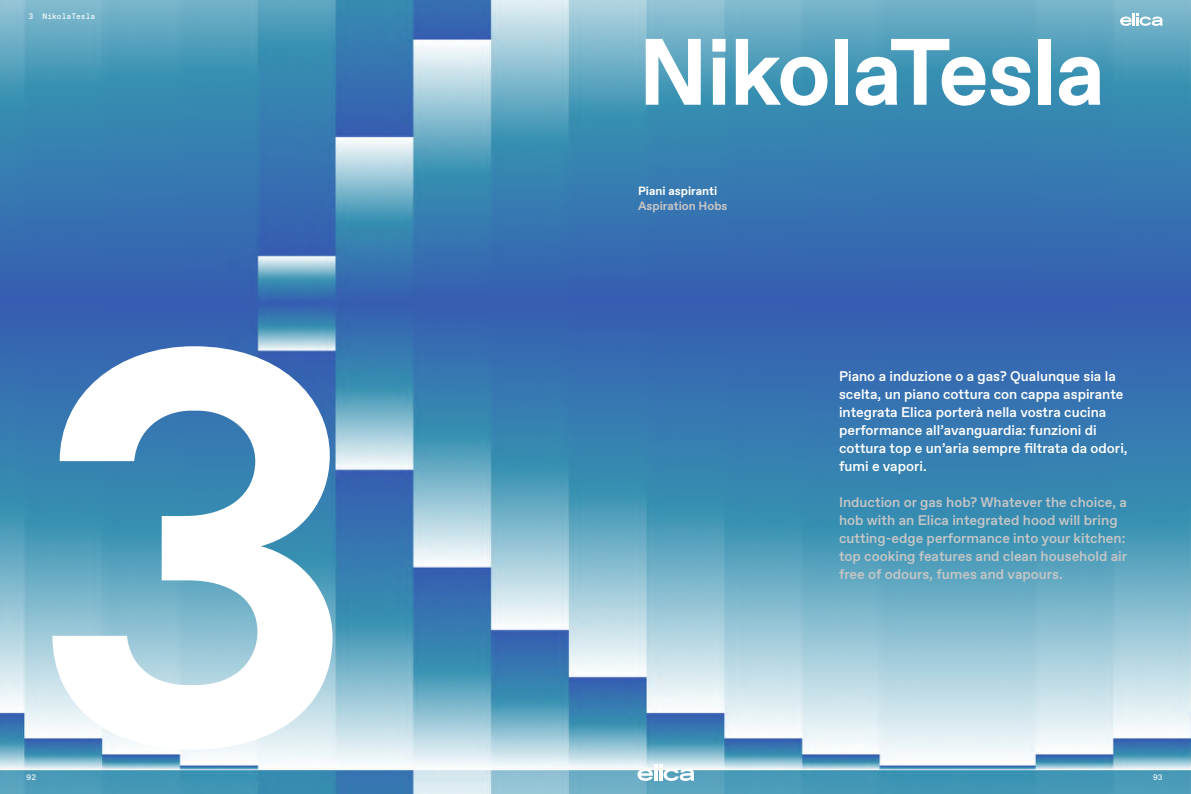
<style>
.page{position:relative;width:1191px;height:794px;background:#fff}
.page>*{position:absolute;margin:0;border:0;box-sizing:border-box;transform-origin:0 0}
.t1{font:700 560px "Elica Favorit";color:#fff}
.t2{font:700 94px "Elica Favorit";letter-spacing:-.02em;color:#fff}
.t3{font:500 14px/18px "Elica Favorit";color:#fff}
.t4{font:500 14px/18px "Elica Favorit";color:#c6c6c6}
.t5{font:700 12px "Elica Favorit";color:#fff}
.t6{font:700 12px "Elica Favorit";color:#c6c6c6}
.t7{font:8px "Elica Favorit Mono";color:#fff}
</style>
<div class="page">
<img style="left:0;top:0;width:1191px;height:794px">
<svg style="left:637px;top:768px;width:16px;height:13px"></svg>
<hr style="left:654px;top:764px;width:3px;height:16px;background:#fff">
<svg style="left:659px;top:764px;width:35px;height:17px"></svg>
<svg style="left:1120px;top:13px;width:42px;height:13px"></svg>
<p class="t7" style="left:28px;top:12px;width:68px">3 NikolaTesla</p>
<h1 class="t1" style="left:28px;top:169px;width:336px">3</h1>
<h2 class="t2" style="left:638px;top:8px;width:469px">NikolaTesla</h2>
<p class="t5" style="left:638px;top:182px;width:81px">Piani aspiranti</p>
<p class="t6" style="left:638px;top:197px;width:91px">Aspiration Hobs</p>
<p class="t3" style="left:839px;top:367px;width:290px">Piano a induzione o a gas? Qualunque sia la scelta, un piano cottura con cappa aspirante integrata Elica porterà nella vostra cucina performance all’avanguardia: funzioni di cottura top e un’aria sempre filtrata da odori, fumi e vapori.</p>
<p class="t4" style="left:839px;top:493px;width:290px">Induction or gas hob? Whatever the choice, a hob with an Elica integrated hood will bring cutting-edge performance into your kitchen: top cooking features and clean household air</p>
<p class="t4" style="left:839px;top:565px;width:225px">free of odours, fumes and vapours.</p>
<p class="t7" style="left:27px;top:772px;width:11px">92</p>
<p class="t7" style="left:1153px;top:772px;width:11px">93</p>
</div>
